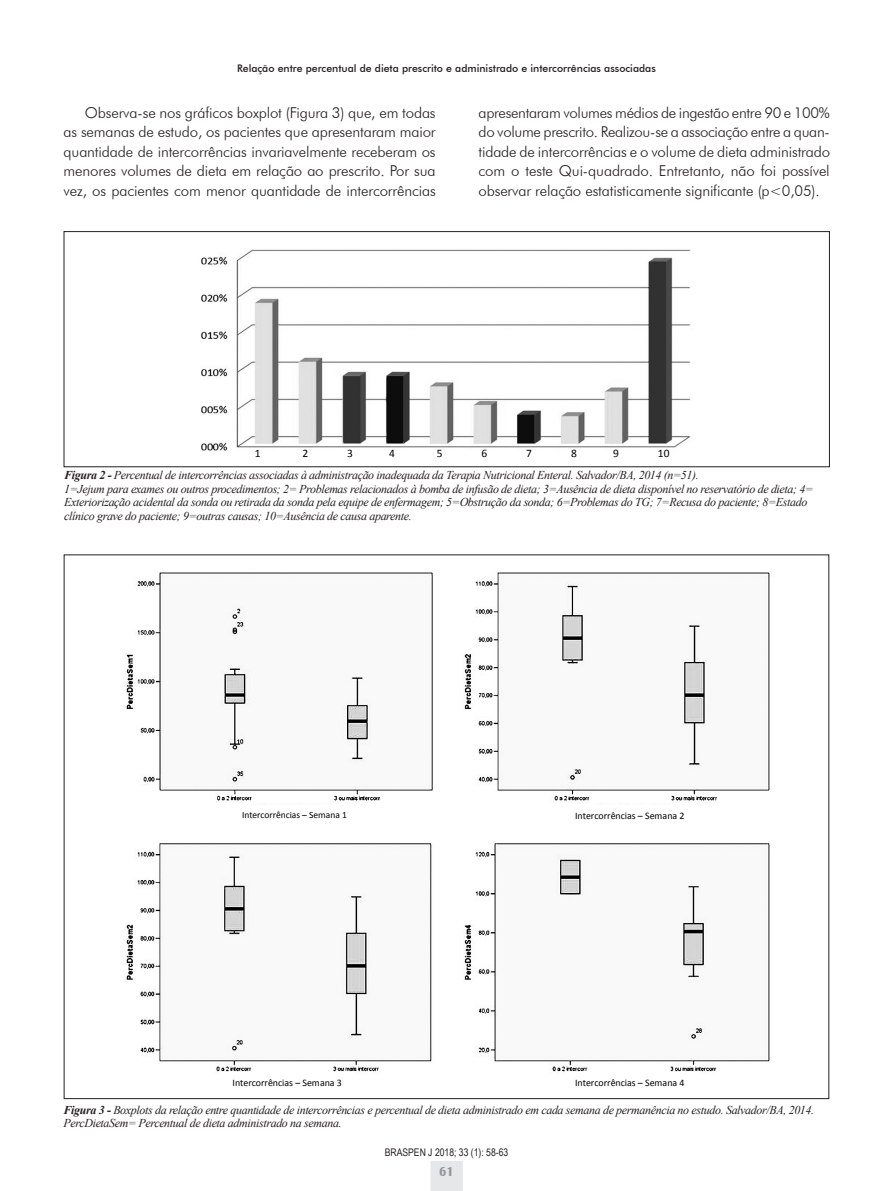
<style>
.page{position:relative;width:893px;height:1191px;background:#fff}
.page>*{position:absolute;margin:0;border:0;box-sizing:border-box;transform-origin:0 0}
.Texto{font:300 15px/19.5px "Futura BT";letter-spacing:-.01em;color:#231f20;text-align:justify}
.t1{font:700 13.5px "Castle T";color:#939598}
.t2{font:italic 12px/13.5px "Times New Roman";letter-spacing:-.03em;color:#231f20}
.t3{font:11.4px "Calibri";color:#000}
.t4{font:500 10.5px "Futura BT";color:#231f20}
.t5{font:10.5px "Arial Narrow";color:#231f20}
.t6{font:9.9px "Calibri";letter-spacing:-.005em;color:#000}
.t7{font:9.45px "Calibri";letter-spacing:-.005em;color:#000}
.s1{font-weight:700}
</style>
<div class="page">
<svg style="left:430px;top:1161px;width:33px;height:30px"></svg>
<img style="left:201px;top:249px;width:490px;height:202px">
<div style="left:64px;top:231px;width:766px;height:236px;border:1px solid #231f20"></div>
<img style="left:126px;top:572px;width:644px;height:502px">
<div style="left:234px;top:805px;width:126px;height:19px;background:#fff"></div>
<div style="left:566px;top:805px;width:132px;height:19px;background:#fff"></div>
<div style="left:224px;top:1072px;width:131px;height:20px;background:#fff"></div>
<div style="left:566px;top:1072px;width:132px;height:20px;background:#fff"></div>
<p class="t4" style="left:237px;top:62px;width:420px">Relação entre percentual de dieta prescrito e administrado e intercorrências associadas</p>
<p class="Texto" style="left:64px;top:102px;width:374px;text-indent:21px">Observa-se nos gráficos boxplot (Figura 3) que, em todas as semanas de estudo, os pacientes que apresentaram maior quantidade de intercorrências invariavelmente receberam os menores volumes de dieta em relação ao prescrito. Por sua vez, os pacientes com menor quantidade de intercorrências</p>
<p class="Texto" style="left:479px;top:102px;width:353px">apresentaram volumes médios de ingestão entre 90 e 100% do volume prescrito. Realizou-se a associação entre a quan&shy;tidade de intercorrências e o volume de dieta administrado com o teste Qui-quadrado. Entretanto, não foi possível observar relação estatisticamente significante (p&lt;0,05).</p>
<p class="t3" style="left:255px;top:446px;width:7px">1</p>
<p class="t3" style="left:302px;top:446px;width:7px">2</p>
<p class="t3" style="left:347px;top:446px;width:7px">3</p>
<p class="t3" style="left:389px;top:446px;width:7px">4</p>
<p class="t3" style="left:437px;top:446px;width:7px">5</p>
<p class="t3" style="left:482px;top:446px;width:7px">6</p>
<p class="t3" style="left:526px;top:446px;width:7px">7</p>
<p class="t3" style="left:571px;top:446px;width:7px">8</p>
<p class="t3" style="left:613px;top:446px;width:7px">9</p>
<p class="t3" style="left:658px;top:446px;width:13px">10</p>
<p class="t2" style="left:64px;top:468px;width:636px"><span class="s1">Figura 2 -</span> Percentual de intercorrências associadas à administração inadequada da Terapia Nutricional Enteral. Salvador/BA, 2014 (n=51).</p>
<p class="t2" style="left:64px;top:482px;width:750px">1=Jejum para exames ou outros procedimentos; 2= Problemas relacionados à bomba de infusão de dieta; 3=Ausência de dieta disponível no reservatório de dieta; 4=<br>Exteriorização acidental da sonda ou retirada da sonda pela equipe de enfermagem; 5=Obstrução da sonda; 6=Problemas do TG; 7=Recusa do paciente; 8=Estado clínico grave do paciente; 9=outras causas; 10=Ausência de causa aparente.</p>
<p class="t7" style="left:242px;top:809px;width:106px">Intercorrências – Semana 1</p>
<p class="t6" style="left:575px;top:809px;width:111px">Intercorrências – Semana 2</p>
<p class="t6" style="left:232px;top:1077px;width:111px">Intercorrências – Semana 3</p>
<p class="t6" style="left:575px;top:1077px;width:111px">Intercorrências – Semana 4</p>
<p class="t2" style="left:64px;top:1102px;width:752px"><span class="s1">Figura 3 -</span> Boxplots da relação entre quantidade de intercorrências e percentual de dieta administrado em cada semana de permanência no estudo. Salvador/BA, 2014.</p>
<p class="t2" style="left:64px;top:1116px;width:280px">PercDietaSem= Percentual de dieta administrado na semana.</p>
<p class="t5" style="left:385px;top:1144px;width:125px">BRASPEN J 2018; 33 (1): 58-63</p>
<p class="t1" style="left:439px;top:1164px;width:16px">61</p>
</div>
